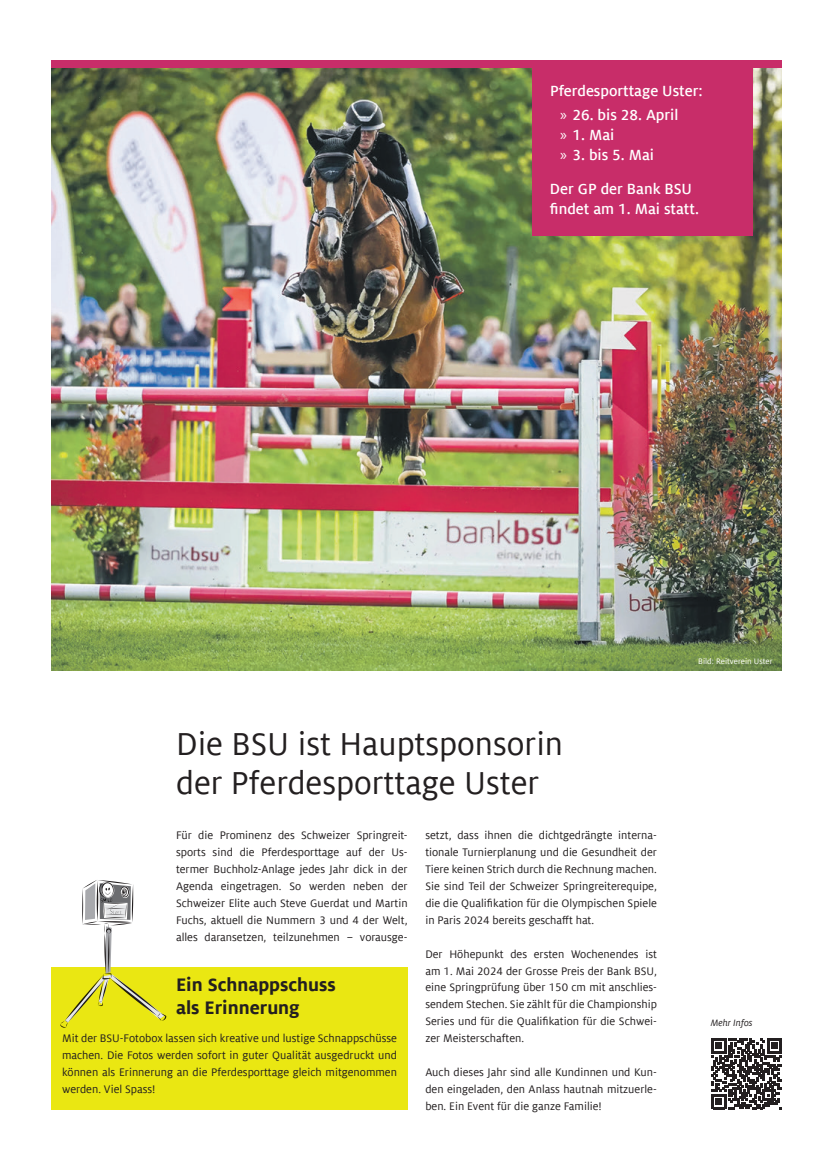
<style>
.page{position:relative;width:833px;height:1170px;background:#fff}
.page>*{position:absolute;margin:0;border:0;box-sizing:border-box;transform-origin:0 0}
.t1{font:35px/38.8px "Milo Offc";color:#231f20}
.t2{font:700 20px/22.5px "Milo Offc";color:#231f20}
.t3{font:500 16.25px/20px "Milo Offc";color:#fff}
.t4{font:12.12px/16.9px "Milo Offc";color:#231f20;text-align:justify}
.t5{font:italic 10.25px "Milo Offc";color:#231f20}
.t6{font:8.75px "Milo Offc";color:#fff}
.s1{font-family:"Myriad Pro";font-weight:400}
</style>
<div class="page">
<img style="left:51px;top:67px;width:730px;height:603px">
<div style="left:51px;top:967px;width:356px;height:142px;background:#eae712"></div>
<svg style="left:711px;top:1038px;width:71px;height:70px"></svg>
<svg style="left:60px;top:880px;width:106px;height:147px"></svg>
<div style="left:51px;top:60px;width:730px;height:7px;background:#c82d69"></div>
<div style="left:532px;top:60px;width:220px;height:175px;background:#c82d69"></div>
<h3 class="t3" style="left:560px;top:79px;width:144px;line-height:23.5px;text-indent:-10px">Pferdesporttage Uster: <span class="s1">»</span> 26. bis 28. April</h3>
<h3 class="t3" style="left:560px;top:125px;width:96px"><span class="s1">»</span> 1. Mai<br><span class="s1">»</span> 3. bis 5. Mai</h3>
<h3 class="t3" style="left:550px;top:179px;width:151px">Der GP der Bank BSU findet am 1. Mai statt.</h3>
<h1 class="t1" style="left:176px;top:725px;width:388px">Die BSU ist Hauptsponsorin der Pferdesporttage Uster</h1>
<p class="t4" style="left:176px;top:827px;width:233px">Für die Prominenz des Schweizer Springreit&shy;sports sind die Pferdesporttage auf der Us&shy;termer Buchholz-Anlage jedes Jahr dick in der Agenda eingetragen. So werden neben der Schweizer Elite auch Steve Guerdat und Martin Fuchs, aktuell die Nummern 3 und 4 der Welt, alles daransetzen, teilzunehmen – vorausge-</p>
<p class="t4" style="left:425px;top:827px;width:233px">setzt, dass ihnen die dichtgedrängte interna&shy;tionale Turnierplanung und die Gesundheit der Tiere keinen Strich durch die Rechnung machen.<br>Sie sind Teil der Schweizer Springreiterequipe, die die Qualifikation für die Olympischen Spiele in Paris 2024 bereits geschafft hat.</p>
<p class="t4" style="left:425px;top:945px;width:233px">Der Höhepunkt des ersten Wochenendes ist am 1. Mai 2024 der Grosse Preis der Bank BSU, eine Springprüfung über 150 cm mit anschlies&shy;sendem Stechen. Sie zählt für die Championship Series und für die Qualifikation für die Schwei&shy;zer Meisterschaften.</p>
<p class="t4" style="left:425px;top:1063px;width:233px">Auch dieses Jahr sind alle Kundinnen und Kun&shy;den eingeladen, den Anlass hautnah mitzuerle&shy;ben. Ein Event für die ganze Familie!</p>
<h2 class="t2" style="left:176px;top:973px;width:161px">Ein Schnappschuss als Erinnerung</h2>
<p class="t4" style="left:62px;top:1029px;width:336px">Mit der BSU-Fotobox lassen sich kreative und lustige Schnappschüsse machen. Die Fotos werden sofort in guter Qualität ausgedruckt und können als Erinnerung an die Pferdesporttage gleich mitgenommen werden. Viel Spass!</p>
<p class="t6" style="left:698px;top:656px;width:76px">Bild: Reitverein Uster</p>
<p class="t5" style="left:711px;top:1016px;width:43px">Mehr Infos</p>
</div>
